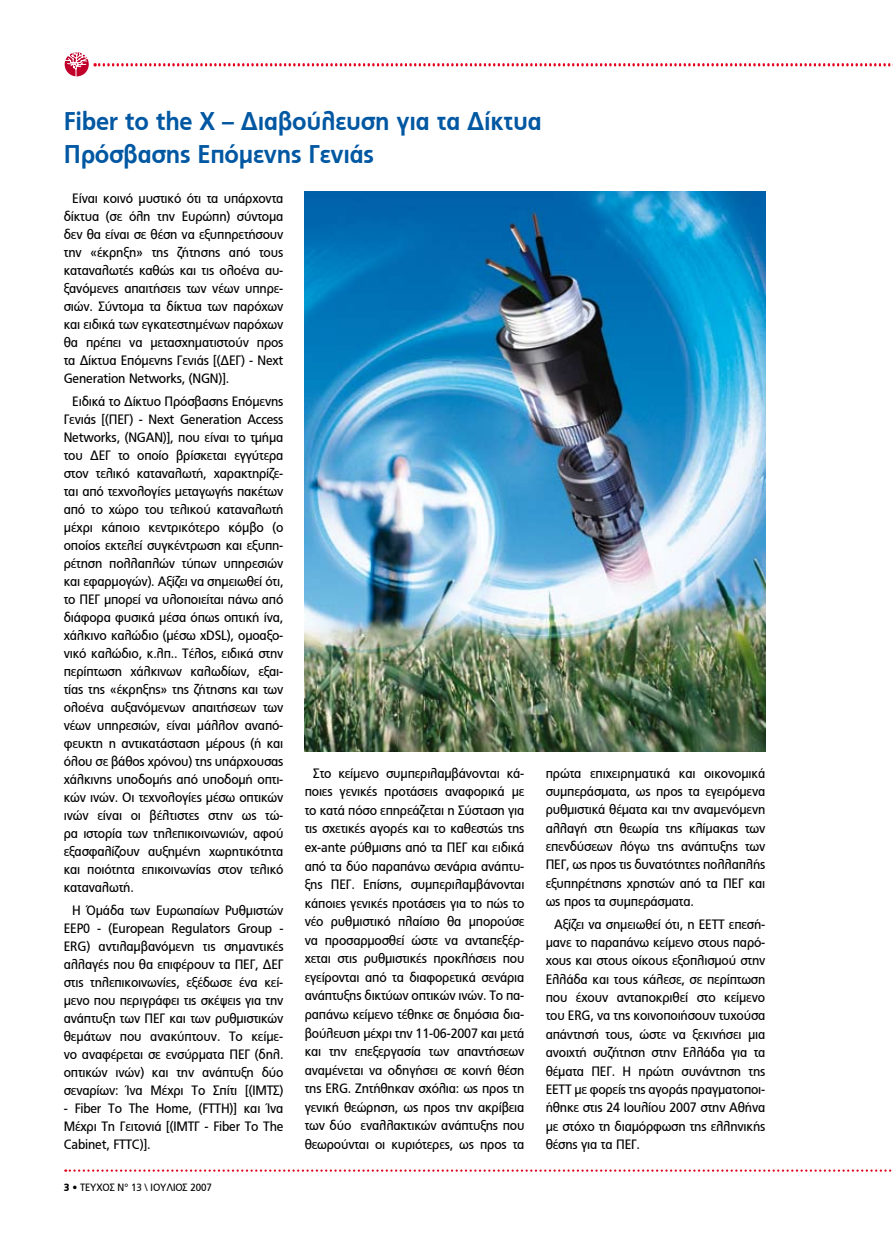
<style>
.page{position:relative;width:893px;height:1234px;background:#fff}
.page>*{position:absolute;margin:0;border:0;box-sizing:border-box;transform-origin:0 0}
.t1{font:700 25.5px/33px "PF Catalog";letter-spacing:-.01em;color:#0057a2;scale:.93 1}
.t2{font:13.5px/18px "PF Catalog";letter-spacing:-.015em;color:#000;text-align:justify;scale:.93 1}
.t3{font:10.5px "PF Catalog";letter-spacing:-.01em;color:#000;scale:.93 1}
</style>
<div class="page">
<svg style="left:65px;top:1169px;width:827px;height:2px"></svg>
<div style="left:62px;top:49px;width:30px;height:30px;border:3px solid #fff;border-radius:50%"></div>
<svg style="left:63px;top:51px;width:830px;height:27px"></svg>
<img style="left:305px;top:191px;width:460px;height:560px">
<h1 class="t1" style="left:64px;top:104px;width:516px">Fiber to the X – Διαβούλευση για τα Δίκτυα<br>Πρόσβασης Επόμενης Γενιάς</h1>
<p class="t2" style="left:64px;top:190px;width:238px;text-indent:9px">Είναι κοινό μυστικό ότι τα υπάρχοντα δίκτυα (σε όλη την Ευρώπη) σύντομα δεν θα είναι σε θέση να εξυπηρετήσουν την «έκρηξη» της ζήτησης από τους καταναλωτές καθώς και τις ολοένα αυ&shy;ξανόμενες απαιτήσεις των νέων υπηρε&shy;σιών. Σύντομα τα δίκτυα των παρόχων και ειδικά των εγκατεστημένων παρόχων θα πρέπει να μετασχηματιστούν προς τα Δίκτυα Επόμενης Γενιάς [(ΔΕΓ) - Next Generation Networks, (NGN)].</p>
<p class="t2" style="left:64px;top:392px;width:238px;text-indent:9px">Ειδικά το Δίκτυο Πρόσβασης Επόμενης Γενιάς [(ΠΕΓ) - Next Generation Access Networks, (NGAN)], που είναι το τμήμα του ΔΕΓ το οποίο βρίσκεται εγγύτερα στον τελικό καταναλωτή, χαρακτηρίζε&shy;ται από τεχνολογίες μεταγωγής πακέτων από το χώρο του τελικού καταναλωτή μέχρι κάποιο κεντρικότερο κόμβο (ο οποίος εκτελεί συγκέντρωση και εξυπη&shy;ρέτηση πολλαπλών τύπων υπηρεσιών και εφαρμογών). Αξίζει να σημειωθεί ότι, το ΠΕΓ μπορεί να υλοποιείται πάνω από διάφορα φυσικά μέσα όπως οπτική ίνα, χάλκινο καλώδιο (μέσω xDSL), ομοαξο&shy;νικό καλώδιο, κ.λπ.. Τέλος, ειδικά στην περίπτωση χάλκινων καλωδίων, εξαι&shy;τίας της «έκρηξης» της ζήτησης και των ολοένα αυξανόμενων απαιτήσεων των νέων υπηρεσιών, είναι μάλλον αναπό&shy;φευκτη η αντικατάσταση μέρους (ή και όλου σε βάθος χρόνου) της υπάρχουσας χάλκινης υποδομής από υποδομή οπτι&shy;κών ινών. Οι τεχνολογίες μέσω οπτικών ινών είναι οι βέλτιστες στην ως τώ&shy;ρα ιστορία των τηλεπικοινωνιών, αφού εξασφαλίζουν αυξημένη χωρητικότητα και ποιότητα επικοινωνίας στον τελικό καταναλωτή.</p>
<p class="t2" style="left:64px;top:900px;width:238px;text-indent:9px">Η Όμάδα των Ευρωπαίων Ρυθμιστών ΕΕΡ0 - (European Regulators Group - ERG) αντιλαμβανόμενη τις σημαντικές αλλαγές που θα επιφέρουν τα ΠΕΓ, ΔΕΓ στις τηλεπικοινωνίες, εξέδωσε ένα κεί&shy;μενο που περιγράφει τις σκέψεις για την ανάπτυξη των ΠΕΓ και των ρυθμιστικών θεμάτων που ανακύπτουν. Το κείμε&shy;νο αναφέρεται σε ενσύρματα ΠΕΓ (δηλ. οπτικών ινών) και την ανάπτυξη δύο σεναρίων: Ίνα Μέχρι Το Σπίτι [(ΙΜΤΣ)</p>
<p class="t2" style="left:64px;top:1098px;width:238px">- Fiber To The Home, (FTTH)] και Ίνα Μέχρι Τη Γειτονιά [(ΙΜΤΓ - Fiber To The Cabinet, FTTC)].</p>
<p class="t2" style="left:305px;top:763px;width:238px;line-height:18.6px;text-indent:9px">Στο κείμενο συμπεριλαμβάνονται κά&shy;ποιες γενικές προτάσεις αναφορικά με το κατά πόσο επηρεάζεται η Σύσταση για τις σχετικές αγορές και το καθεστώς της ex-ante ρύθμισης από τα ΠΕΓ και ειδικά από τα δύο παραπάνω σενάρια ανάπτυ&shy;ξης ΠΕΓ. Επίσης, συμπεριλαμβάνονται κάποιες γενικές προτάσεις για το πώς το νέο ρυθμιστικό πλαίσιο θα μπορούσε να προσαρμοσθεί ώστε να ανταπεξέρ&shy;χεται στις ρυθμιστικές προκλήσεις που εγείρονται από τα διαφορετικά σενάρια ανάπτυξης δικτύων οπτικών ινών. Το πα&shy;ραπάνω κείμενο τέθηκε σε δημόσια δια&shy;βούλευση μέχρι την 11-06-2007 και μετά και την επεξεργασία των απαντήσεων αναμένεται να οδηγήσει σε κοινή θέση της ERG. Ζητήθηκαν σχόλια: ως προς τη γενική θεώρηση, ως προς την ακρίβεια των δύο εναλλακτικών ανάπτυξης που θεωρούνται οι κυριότερες, ως προς τα</p>
<p class="t2" style="left:546px;top:763px;width:238px">πρώτα επιχειρηματικά και οικονομικά συμπεράσματα, ως προς τα εγειρόμενα ρυθμιστικά θέματα και την αναμενόμενη αλλαγή στη θεωρία της κλίμακας των επενδύσεων λόγω της ανάπτυξης των ΠΕΓ, ως προς τις δυνατότητες πολλαπλής εξυπηρέτησης χρηστών από τα ΠΕΓ και ως προς τα συμπεράσματα.</p>
<p class="t2" style="left:546px;top:914px;width:238px;text-indent:9px">Αξίζει να σημειωθεί ότι, η ΕΕΤΤ επεσή&shy;μανε το παραπάνω κείμενο στους παρό&shy;χους και στους οίκους εξοπλισμού στην Ελλάδα και τους κάλεσε, σε περίπτωση που έχουν ανταποκριθεί στο κείμενο του ERG, να της κοινοποιήσουν τυχούσα απάντησή τους, ώστε να ξεκινήσει μια ανοιχτή συζήτηση στην Ελλάδα για τα θέματα ΠΕΓ. Η πρώτη συνάντηση της ΕΕΤΤ με φορείς της αγοράς πραγματοποι&shy;ήθηκε στις 24 Ιουλίου 2007 στην Αθήνα με στόχο τη διαμόρφωση της ελληνικής θέσης για τα ΠΕΓ.</p>
<p class="t3" style="left:72px;top:1181px;width:152px">• ΤΕΥΧΟΣ Ν° 13 \ ΙΟΥΛΙΟΣ 2007</p>
</div>
